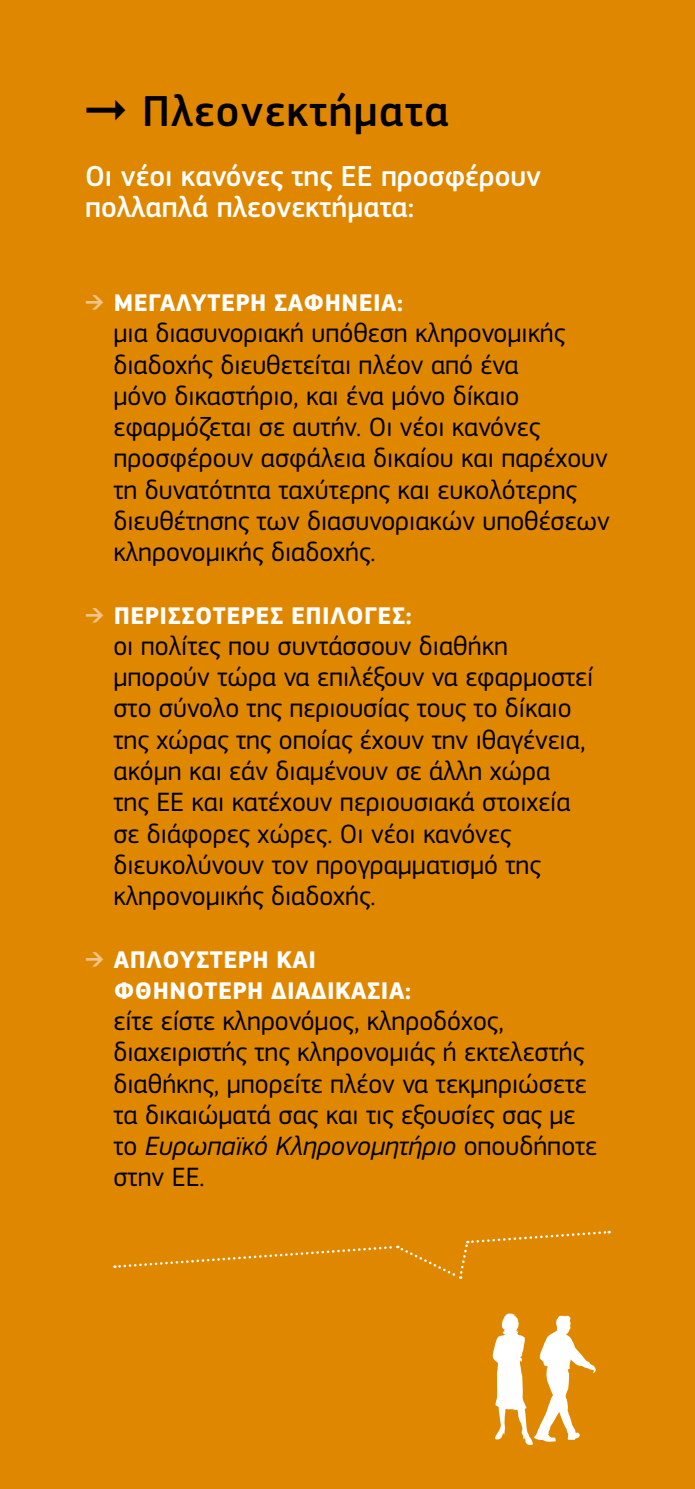
<style>
.page{position:relative;width:695px;height:1489px;background:#fff}
.page>*{position:absolute;margin:0;border:0;box-sizing:border-box;transform-origin:0 0}
.t1{font:500 45px "EC Square Sans Pro";letter-spacing:.03em;color:#000}
.t2{font:500 30px/31.2px "EC Square Sans Pro";color:#fff}
.t3{font:27.5px/31.2px "EC Square Sans Pro";color:#000}
.t4{font:700 25px/31.2px "EC Square Sans Pro";letter-spacing:.02em;color:#fff}
.s1{font-weight:400;color:#f2c488}
.s2{font-style:italic}
</style>
<div class="page">
<div style="left:0;top:0;width:694px;height:1488px;background:#e08700"></div>
<hr style="left:694px;top:0;width:1px;height:229px;background:#e08700">
<svg style="left:492px;top:1313px;width:104px;height:132px"></svg>
<svg style="left:114px;top:1231px;width:495px;height:48px"></svg>
<h1 class="t1" style="left:85px;top:85px;width:365px">➞ Πλεονεκτήματα</h1>
<p class="t2" style="left:85px;top:161px;width:457px">Οι νέοι κανόνες της ΕΕ προσφέρουν πολλαπλά πλεονεκτήματα:</p>
<p class="t4" style="left:85px;top:288px;width:319px"><span class="s1">➔</span> ΜΕΓΑΛΎΤΕΡΗ ΣΑΦΉΝΕΙΑ:</p>
<p class="t3" style="left:113px;top:318px;width:498px">μια διασυνοριακή υπόθεση κληρονομικής διαδοχής διευθετείται πλέον από ένα<br>μόνο δικαστήριο, και ένα μόνο δίκαιο εφαρμόζεται σε αυτήν. Οι νέοι κανόνες προσφέρουν ασφάλεια δικαίου και παρέχουν τη δυνατότητα ταχύτερης και ευκολότερης διευθέτησης των διασυνοριακών υποθέσεων κληρονομικής διαδοχής.</p>
<p class="t4" style="left:85px;top:600px;width:327px"><span class="s1">➔</span> ΠΕΡΙΣΣΌΤΕΡΕΣ ΕΠΙΛΟΓΈΣ:</p>
<p class="t3" style="left:113px;top:630px;width:481px">οι πολίτες που συντάσσουν διαθήκη μπορούν τώρα να επιλέξουν να εφαρμοστεί στο σύνολο της περιουσίας τους το δίκαιο της χώρας της οποίας έχουν την ιθαγένεια, ακόμη και εάν διαμένουν σε άλλη χώρα<br>της ΕΕ και κατέχουν περιουσιακά στοιχεία σε διάφορες χώρες. Οι νέοι κανόνες διευκολύνουν τον προγραμματισμό της κληρονομικής διαδοχής.</p>
<p class="t4" style="left:114px;top:944px;width:298px;text-indent:-28px"><span class="s1">➔</span> ΑΠΛΟΎΣΤΕΡΗ ΚΑΙ<br>ΦΘΗΝΌΤΕΡΗ ΔΙΑΔΙΚΑΣΊΑ:</p>
<p class="t3" style="left:113px;top:1005px;width:485px">είτε είστε κληρονόμος, κληροδόχος, διαχειριστής της κληρονομιάς ή εκτελεστής διαθήκης, μπορείτε πλέον να τεκμηριώσετε τα δικαιώματά σας και τις εξουσίες σας με το <span class="s2">Ευρωπαϊκό Κληρονομητήριο</span> οπουδήποτε στην ΕΕ.</p>
</div>
